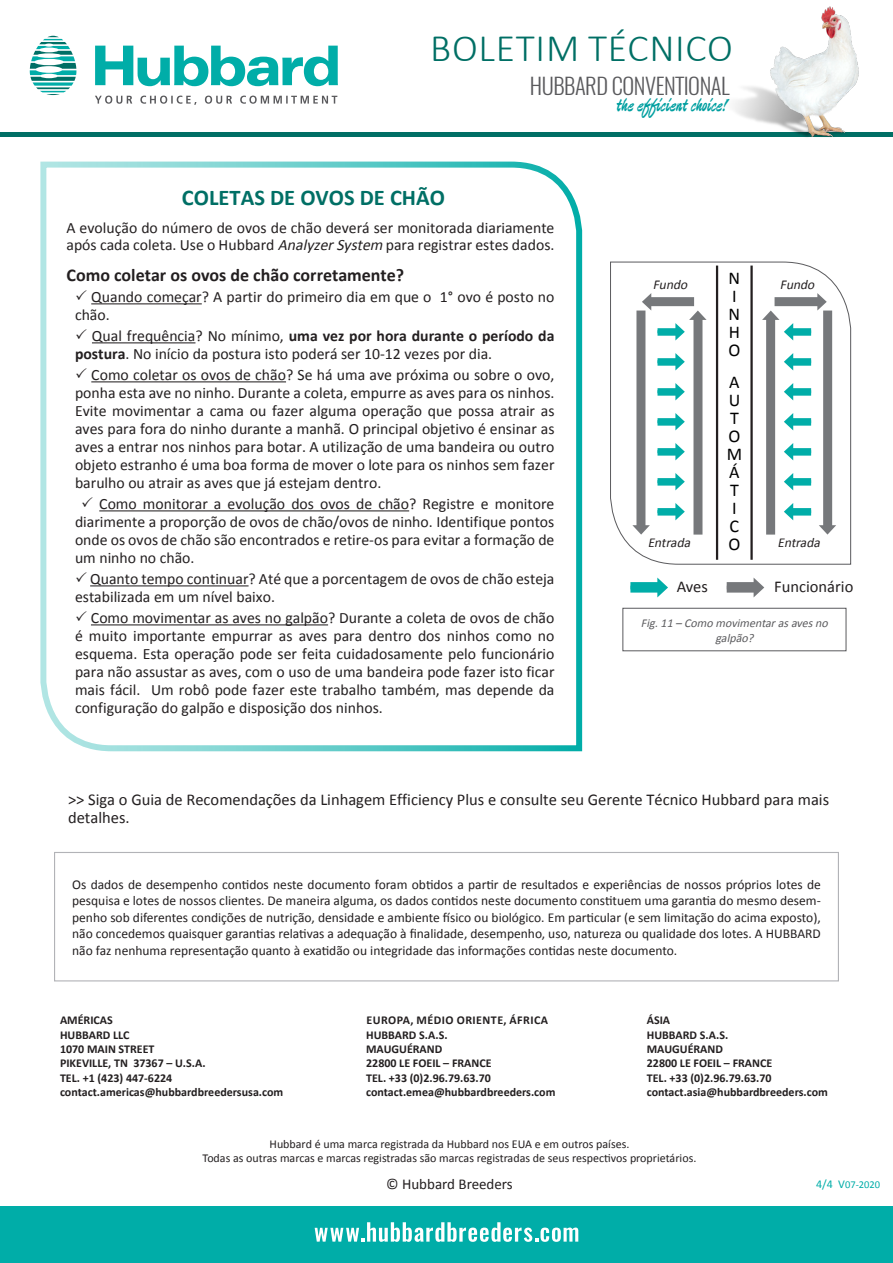
<style>
.page{position:relative;width:893px;height:1263px;background:#fff}
.page>*{position:absolute;margin:0;border:0;box-sizing:border-box;transform-origin:0 0}
.t1{font:300 39px "Calibri";letter-spacing:.02em;color:#006f65}
.t2{font:300 22.5px "Oswald";letter-spacing:-.02em;color:#5a5a5d}
.t3{font:700 22.5px "Calibri";color:#006f65}
.t4{font:700 18px "Calibri";color:#231f20}
.t5{font:italic 18px "Devonshire";color:#009fa0}
.t6{font:18px "Calibri";color:#000}
.t7{font:16.5px/18px "Calibri";color:#231f20}
.t8{font:15.75px/18px "Calibri";color:#231f20}
.t9{font:15px "Calibri";color:#231f20}
.t10{font:13.5px/16.5px "Calibri";color:#231f20;text-align:justify}
.t11{font:italic 13.5px "Calibri";color:#231f20}
.t12{font:700 12px "Calibri";color:#231f20}
.t13{font:12px "Calibri";color:#231f20}
.t14{font:italic 12px/15px "Calibri";color:#5a5a5d;text-align:center}
.t15{font:700 12px "Calibri";letter-spacing:.04em;color:#231f20}
.t16{font:10.5px "Calibri";color:#00ada8}
.s1{font-style:italic}
.s2{font-weight:700}
.s3{font-size:12px}
</style>
<div class="page">
<div style="left:0;top:132px;width:893px;height:5px;background:#006f65"></div>
<svg style="left:95px;top:46px;width:243px;height:40px"></svg>
<svg style="left:30px;top:36px;width:46px;height:59px"></svg>
<svg style="left:95px;top:96px;width:242px;height:9px"></svg>
<img style="left:734px;top:6px;width:125px;height:131px">
<div style="left:0;top:1206px;width:893px;height:57px;background:#00ada8"></div>
<svg style="left:315px;top:1222px;width:263px;height:20px"></svg>
<div style="left:54px;top:852px;width:785px;height:129px;border:1px solid #b2b3b7"></div>
<svg style="left:754px;top:578px;width:10px;height:19px"></svg>
<svg style="left:657px;top:577px;width:11px;height:20px"></svg>
<div style="left:727px;top:582px;width:29px;height:11px;background:#76787b"></div>
<div style="left:630px;top:582px;width:30px;height:11px;background:#00ada8"></div>
<svg style="left:40px;top:161px;width:543px;height:591px"></svg>
<div style="left:623px;top:608px;width:223px;height:43px;border:1px solid #5a5a5d"></div>
<svg style="left:610px;top:262px;width:241px;height:303px"></svg>
<hr style="left:826px;top:498px;width:3px;height:30px;background:#76787b">
<svg style="left:819px;top:525px;width:17px;height:10px"></svg>
<svg style="left:76px;top:290px;width:10px;height:10px"></svg>
<svg style="left:76px;top:329px;width:10px;height:10px"></svg>
<svg style="left:76px;top:368px;width:10px;height:10px"></svg>
<svg style="left:82px;top:497px;width:11px;height:10px"></svg>
<svg style="left:76px;top:572px;width:10px;height:10px"></svg>
<svg style="left:76px;top:611px;width:10px;height:10px"></svg>
<h1 class="t1" style="left:430px;top:24px;width:304px">BOLETIM TÉCNICO</h1>
<p class="t5" style="left:616px;top:94px;width:119px">theefficientchoice!</p>
<h2 class="t2" style="left:530px;top:70px;width:201px">HUBBARD CONVENTIONAL</h2>
<p class="t3" style="left:182px;top:183px;width:264px">COLETAS DE OVOS DE CHÃO</p>
<p class="t8" style="left:67px;top:219px;width:489px;line-height:16.5px">A evolução do número de ovos de chão deverá ser monitorada diariamente após cada coleta. Use o Hubbard <span class="s1">AnalyzerSystem</span> para registrar estes dados.</p>
<p class="t4" style="left:67px;top:264px;width:339px">Como coletar os ovos de chão corretamente?</p>
<p class="t8" style="left:75px;top:287px;width:481px;text-indent:16px">Quando começar? A partir do primeiro dia em que o 1° ovo é posto no chão.</p>
<p class="t8" style="left:75px;top:326px;width:481px;text-indent:17px">Qual frequência? No mínimo, <span class="s2">uma vez por hora durante o período da postura</span>. No início da postura isto poderá ser 10-12 vezes por dia.</p>
<p class="t8" style="left:75px;top:365px;width:481px;text-align:justify;text-indent:16px">Como coletar os ovos de chão? Se há uma ave próxima ou sobre o ovo, ponha esta ave no ninho. Durante a coleta, empurre as aves para os ninhos.<br>Evite movimentar a cama ou fazer alguma operação que possa atrair as aves para fora do ninho durante a manhã. O principal objetivo é ensinar as aves a entrar nos ninhos para botar. A utilização de uma bandeira ou outro objeto estranho é uma boa forma de mover o lote para os ninhos sem fazer barulho ou atrair as aves que já estejam dentro.</p>
<p class="t8" style="left:75px;top:494px;width:481px;text-align:justify;text-indent:24px">Como monitorar a evolução dos ovos de chão? Registre e monitore diarimente a proporção de ovos de chão/ovos de ninho. Identifique pontos onde os ovos de chão são encontrados e retire-os para evitar a formação de um ninho no chão.</p>
<p class="t8" style="left:75px;top:569px;width:481px;text-indent:15px">Quanto tempo continuar? Até que a porcentagem de ovos de chão esteja estabilizada em um nível baixo.</p>
<p class="t8" style="left:75px;top:608px;width:481px;text-align:justify;text-indent:16px">Como movimentar as aves no galpão? Durante a coleta de ovos de chão é muito importante empurrar as aves para dentro dos ninhos como no esquema. Esta operação pode ser feita cuidadosamente pelo funcionário para não assustar as aves, com o uso de uma bandeira pode fazer isto ficar mais fácil. Um robô pode fazer este trabalho também, mas depende da configuração do galpão e disposição dos ninhos.</p>
<p class="t6" style="left:729px;top:267px;width:13px">N</p>
<p class="t6" style="left:732px;top:285px;width:6px">I</p>
<p class="t6" style="left:729px;top:303px;width:13px">N</p>
<p class="t6" style="left:729px;top:321px;width:13px">H</p>
<p class="t6" style="left:728px;top:339px;width:13px">O</p>
<p class="t6" style="left:729px;top:371px;width:12px">A</p>
<p class="t6" style="left:729px;top:389px;width:13px">U</p>
<p class="t6" style="left:730px;top:407px;width:10px">T</p>
<p class="t6" style="left:728px;top:425px;width:13px">O</p>
<p class="t6" style="left:727px;top:443px;width:17px">M</p>
<p class="t6" style="left:729px;top:461px;width:12px">Á</p>
<p class="t6" style="left:730px;top:479px;width:10px">T</p>
<p class="t6" style="left:732px;top:497px;width:6px">I</p>
<p class="t6" style="left:730px;top:515px;width:11px">C</p>
<p class="t6" style="left:728px;top:533px;width:13px">O</p>
<p class="t11" style="left:653px;top:276px;width:39px">Fundo</p>
<p class="t11" style="left:780px;top:276px;width:39px">Fundo</p>
<p class="t11" style="left:648px;top:534px;width:47px">Entrada</p>
<p class="t11" style="left:777px;top:534px;width:47px">Entrada</p>
<p class="t7" style="left:774px;top:577px;width:81px">Funcionário</p>
<p class="t7" style="left:677px;top:577px;width:33px">Aves</p>
<p class="t14" style="left:641px;top:614px;width:191px">Fig.11 – Como movimentarasavesno galpão?</p>
<p class="t7" style="left:68px;top:790px;width:763px">&gt;&gt; Siga o Guia de Recomendações da Linhagem Efficiency Plus e consulte seu Gerente Técnico Hubbard para mais detalhes.</p>
<p class="t10" style="left:72px;top:875px;width:750px">Os dados de desempenho contidos neste documento foram obtidos a partir de resultados e experiências de nossos próprios lotes de pesquisa e lotes de nossos clientes. De maneira alguma, os dados contidos neste documento constituem uma garantia do mesmo desem&shy;penho sob diferentes condições de nutrição, densidade e ambiente físico ou biológico. Em particular (e sem limitação do acima exposto), não concedemos quaisquer garantias relativas a adequação à finalidade, desempenho, uso, natureza ou qualidade dos lotes. A HUBBARD não faz nenhuma representação quanto à exatidão ou integridade das informações contidas neste documento.</p>
<p class="t12" style="left:60px;top:1012px;width:54px">AMÉRICAS</p>
<p class="t12" style="left:60px;top:1027px;width:71px">HUBBARD LLC</p>
<p class="t12" style="left:60px;top:1041px;width:96px">1070 MAIN STREET</p>
<p class="t12" style="left:60px;top:1056px;width:147px">PIKEVILLE, TN 37367 – U.S.A.</p>
<p class="t12" style="left:60px;top:1070px;width:114px">TEL. +1 (423) 447-6224</p>
<p class="t12" style="left:60px;top:1084px;width:225px">contact.americas@hubbardbreedersusa.com</p>
<p class="t15" style="left:366px;top:1012px;width:183px">EUROPA, MÉDIO ORIENTE, ÁFRICA</p>
<p class="t12" style="left:366px;top:1027px;width:83px">HUBBARD S.A.S.</p>
<p class="t12" style="left:366px;top:1041px;width:78px">MAUGUÉRAND</p>
<p class="t12" style="left:366px;top:1056px;width:127px">22800 LE FOEIL – FRANCE</p>
<p class="t12" style="left:366px;top:1070px;width:126px">TEL. +33 (0)2.96.79.63.70</p>
<p class="t12" style="left:366px;top:1084px;width:191px">contact.emea@hubbardbreeders.com</p>
<p class="t12" style="left:647px;top:1012px;width:25px">ÁSIA</p>
<p class="t12" style="left:647px;top:1027px;width:83px">HUBBARD S.A.S.</p>
<p class="t12" style="left:647px;top:1041px;width:78px">MAUGUÉRAND</p>
<p class="t12" style="left:647px;top:1056px;width:127px">22800 LE FOEIL – FRANCE</p>
<p class="t12" style="left:647px;top:1070px;width:126px">TEL. +33 (0)2.96.79.63.70</p>
<p class="t12" style="left:647px;top:1084px;width:183px">contact.asia@hubbardbreeders.com</p>
<p class="t13" style="left:269px;top:1136px;width:361px">Hubbard é uma marca registrada da Hubbard nos EUA e em outros países.</p>
<p class="t13" style="left:203px;top:1151px;width:495px">Todas as outras marcas e marcas registradas são marcas registradas de seus respectivos proprietários.</p>
<p class="t9" style="left:386px;top:1175px;width:128px">© Hubbard Breeders</p>
<p class="t16" style="left:816px;top:1178px;width:66px"><span class="s3">4/4 V</span>07-2020</p>
</div>
